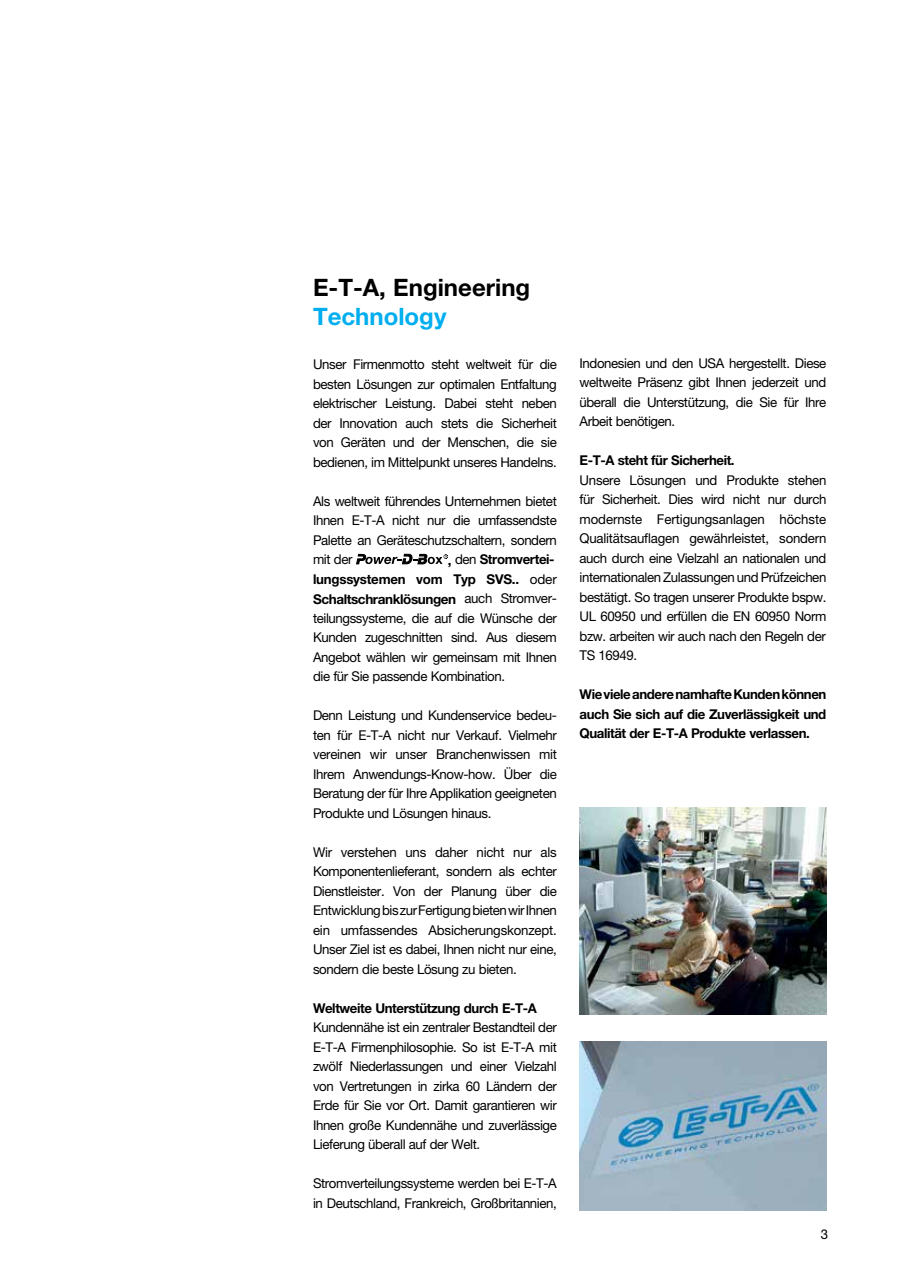
<style>
.page{position:relative;width:898px;height:1272px;background:#fff}
.page>*{position:absolute;margin:0;border:0;box-sizing:border-box;transform-origin:0 0}
.t1{font:700 24px "Helvetica Neue LT";color:#000}
.t2{font:700 24px "Helvetica Neue LT";color:#00aeef}
.t3{font:13.5px/19.5px "Helvetica Neue LT";letter-spacing:-.03em;color:#000;text-align:justify}
.t4{font:700 13.5px/19.8px "Helvetica Neue LT";letter-spacing:-.03em;color:#000}
.s1{font-weight:400}
</style>
<div class="page">
<svg style="left:356px;top:553px;width:92px;height:11px"></svg>
<img style="left:579px;top:807px;width:247px;height:207px">
<img style="left:579px;top:1041px;width:246px;height:169px">
<h1 class="t1" style="left:313px;top:272px;width:219px">E-T-A, Engineering</h1>
<h1 class="t2" style="left:313px;top:301px;width:135px">Technology</h1>
<p class="t3" style="left:313px;top:354px;width:245px">Unser Firmenmotto steht weltweit für die besten Lösungen zur optimalen Entfaltung elektrischer Leistung. Dabei steht neben der Innovation auch stets die Sicherheit von Geräten und der Menschen, die sie bedienen, im Mittelpunkt unseres Handelns.</p>
<p class="t3" style="left:313px;top:491px;width:245px">Als weltweit führendes Unternehmen bietet Ihnen E-T-A nicht nur die umfassendste Palette an Geräteschutzschaltern, sondern mit der</p>
<p class="t4" style="left:313px;top:549px;width:245px;text-indent:135px">, <span class="s1">den</span> Stromvertei&shy;lungssystemen vom Typ SVS.. <span class="s1">oder<br></span>Schaltschranklösungen <span class="s1">auch Stromver-</span></p>
<p class="t3" style="left:313px;top:608px;width:245px">teilungssysteme, die auf die Wünsche der Kunden zugeschnitten sind. Aus diesem Angebot wählen wir gemeinsam mit Ihnen die für Sie passende Kombination.</p>
<p class="t3" style="left:313px;top:705px;width:245px">Denn Leistung und Kundenservice bedeu&shy;ten für E-T-A nicht nur Verkauf. Vielmehr vereinen wir unser Branchenwissen mit Ihrem Anwendungs-Know-how. Über die Beratung der für Ihre Applikation geeigneten Produkte und Lösungen hinaus.</p>
<p class="t3" style="left:313px;top:842px;width:245px">Wir verstehen uns daher nicht nur als Komponentenlieferant, sondern als echter Dienstleister. Von der Planung über die Entwicklung bis zur Fertigung bieten wir Ihnen ein umfassendes Absicherungskonzept.<br>Unser Ziel ist es dabei, Ihnen nicht nur eine, sondern die beste Lösung zu bieten.</p>
<p class="t4" style="left:313px;top:997px;width:225px">Weltweite Unterstützung durch E-T-A</p>
<p class="t3" style="left:313px;top:1017px;width:245px">Kundennähe ist ein zentraler Bestandteil der E-T-A Firmenphilosophie. So ist E-T-A mit zwölf Niederlassungen und einer Vielzahl von Vertretungen in zirka 60 Ländern der Erde für Sie vor Ort. Damit garantieren wir Ihnen große Kundennähe und zuverlässige Lieferung überall auf der Welt.</p>
<p class="t3" style="left:313px;top:1173px;width:245px">Stromverteilungssysteme werden bei E-T-A in Deutschland, Frankreich, Großbritannien,</p>
<p class="t3" style="left:579px;top:353px;width:248px">Indonesien und den USA hergestellt. Diese weltweite Präsenz gibt Ihnen jederzeit und überall die Unterstützung, die Sie für Ihre Arbeit benötigen.</p>
<p class="t4" style="left:579px;top:450px;width:156px">E-T-A steht für Sicherheit.</p>
<p class="t3" style="left:579px;top:470px;width:248px">Unsere Lösungen und Produkte stehen für Sicherheit. Dies wird nicht nur durch modernste Fertigungsanlagen höchste Qualitätsauflagen gewährleistet, sondern auch durch eine Vielzahl an nationalen und internationalen Zulassungen und Prüfzeichen bestätigt. So tragen unserer Produkte bspw.<br>UL 60950 und erfüllen die EN 60950 Norm bzw. arbeiten wir auch nach den Regeln der TS 16949.</p>
<p class="t4" style="left:579px;top:684px;width:248px;text-align:justify">Wie viele andere namhafte Kunden können auch Sie sich auf die Zuverlässigkeit und Qualität der E-T-A Produkte verlassen.</p>
<p class="t3" style="left:820px;top:1223px;width:9px">3</p>
</div>
